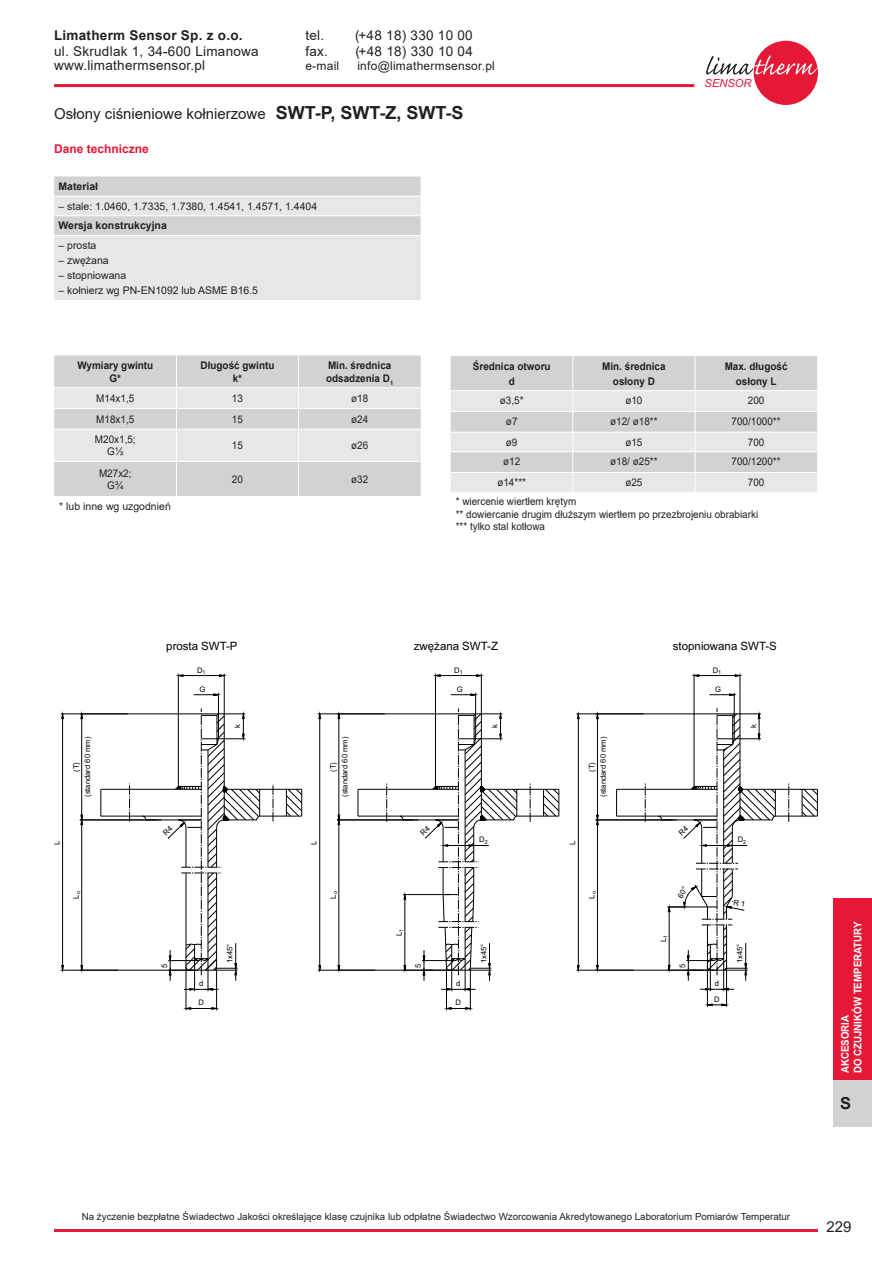
<style>
.page{position:relative;width:872px;height:1263px;background:#fff}
.page>*{position:absolute;margin:0;border:0;box-sizing:border-box;transform-origin:0 0}
.t1{font:700 16.5px "Arial";color:#231f20}
.t2{font:15px "Arial";color:#231f20}
.t3{font:13.5px/14.4px "Arial";letter-spacing:.02em;color:#231f20}
.t4{font:700 13.5px "Arial";letter-spacing:.02em;color:#231f20}
.t5{font:12px "Arial";letter-spacing:.02em;color:#231f20}
.t6{font:700 12px "Arial";color:#e51836}
.t7{font:11.55px "Arial";color:#000}
.t8{font:italic 11.1px "Arial";color:#e51836}
.t9{font:10.5px/12.6px "Arial";color:#231f20;text-align:center;scale:.94 1}
.t10{font:10.5px "Arial";color:#231f20}
.t11{font:700 10.5px/12.6px "Arial";color:#231f20;text-align:center;scale:.94 1}
.t12{font:700 10.5px/12.6px "Arial";color:#fff;scale:.93 1}
.t13{font:700 10.5px "Arial";color:#231f20}
.t14{font:9.75px "Arial";color:#231f20}
.t15{font:7.65px "Arial";color:#000}
.s1{font-weight:700;font-size:18px}
</style>
<div class="page">
<hr style="left:54px;top:1229px;width:764px;height:3px;background:#e51836">
<div style="left:833px;top:898px;width:39px;height:182px;background:#e51836"></div>
<div style="left:833px;top:1080px;width:39px;height:46px;background:#d1d2d4"></div>
<div style="left:753px;top:41px;width:65px;height:64px;background:#e51836;border-radius:50%"></div>
<svg style="left:706px;top:55px;width:111px;height:20px"></svg>
<hr style="left:54px;top:84px;width:640px;height:3px;background:#e51836">
<svg style="left:54px;top:176px;width:366px;height:124px;background:#dfe0e2"></svg>
<hr style="left:54px;top:196px;width:366px;height:1px;background:#fff">
<hr style="left:54px;top:215px;width:366px;height:1px;background:#fff">
<hr style="left:54px;top:235px;width:366px;height:1px;background:#fff">
<div style="left:54px;top:355px;width:367px;height:141px;background:#d1d2d4"></div>
<hr style="left:176px;top:355px;width:1px;height:32px;background:#fff">
<hr style="left:298px;top:355px;width:1px;height:32px;background:#fff">
<hr style="left:54px;top:387px;width:122px;height:1px;background:#fff">
<hr style="left:176px;top:387px;width:122px;height:1px;background:#fff">
<hr style="left:298px;top:387px;width:123px;height:1px;background:#fff">
<svg style="left:54px;top:388px;width:367px;height:73px;background:#e0e1e3"></svg>
<hr style="left:54px;top:429px;width:122px;height:1px;background:#fff">
<hr style="left:176px;top:429px;width:122px;height:1px;background:#fff">
<hr style="left:176px;top:430px;width:1px;height:31px;background:#fff">
<hr style="left:298px;top:429px;width:123px;height:1px;background:#fff">
<hr style="left:298px;top:430px;width:1px;height:31px;background:#fff">
<hr style="left:54px;top:461px;width:122px;height:1px;background:#fff">
<hr style="left:176px;top:461px;width:122px;height:1px;background:#fff">
<hr style="left:176px;top:462px;width:1px;height:34px;background:#fff">
<hr style="left:298px;top:461px;width:123px;height:1px;background:#fff">
<hr style="left:298px;top:462px;width:1px;height:34px;background:#fff">
<svg style="left:727px;top:988px;width:7px;height:2px"></svg>
<hr style="left:178px;top:674px;width:1px;height:40px;background:#000">
<hr style="left:224px;top:674px;width:1px;height:40px;background:#000">
<svg style="left:178px;top:674px;width:47px;height:3px"></svg>
<hr style="left:694px;top:674px;width:1px;height:40px;background:#000">
<hr style="left:739px;top:674px;width:1px;height:40px;background:#000">
<svg style="left:693px;top:674px;width:47px;height:3px"></svg>
<hr style="left:435px;top:674px;width:1px;height:40px;background:#000">
<hr style="left:481px;top:674px;width:1px;height:40px;background:#000">
<svg style="left:436px;top:674px;width:46px;height:3px"></svg>
<hr style="left:80px;top:820px;width:81px;height:1px;background:#000">
<svg style="left:80px;top:713px;width:3px;height:257px"></svg>
<hr style="left:61px;top:714px;width:67px;height:1px;background:#000">
<hr style="left:61px;top:970px;width:57px;height:1px;background:#000">
<svg style="left:61px;top:713px;width:3px;height:257px"></svg>
<svg style="left:559px;top:713px;width:168px;height:294px"></svg>
<svg style="left:707px;top:1004px;width:20px;height:2px"></svg>
<svg style="left:450px;top:356px;width:367px;height:136px;background:#dbdcde"></svg>
<svg style="left:100px;top:693px;width:459px;height:317px"></svg>
<svg style="left:616px;top:693px;width:202px;height:288px"></svg>
<p class="t4" style="left:54px;top:26px;width:190px">Limatherm Sensor Sp. z o.o.</p>
<p class="t3" style="left:54px;top:44px;width:206px">ul. Skrudlak 1, 34-600 Limanowa www.limathermsensor.pl</p>
<p class="t3" style="left:305px;top:28px;width:20px">tel.</p>
<p class="t3" style="left:355px;top:28px;width:119px">(+48 18) 330 10 00</p>
<p class="t3" style="left:305px;top:44px;width:24px">fax.</p>
<p class="t3" style="left:355px;top:44px;width:119px">(+48 18) 330 10 04</p>
<p class="t5" style="left:305px;top:58px;width:35px">e-mail</p>
<p class="t5" style="left:357px;top:58px;width:139px">info@limathermsensor.pl</p>
<h2 class="t2" style="left:54px;top:104px;width:411px">Osłony ciśnieniowe kołnierzowe <span class="s1">SWT-P, SWT-Z, SWT-S</span></h2>
<p class="t6" style="left:54px;top:140px;width:96px">Dane techniczne</p>
<p class="t13" style="left:58px;top:179px;width:41px">Materiał</p>
<p class="t10" style="left:58px;top:199px;width:260px">– stale: 1.0460, 1.7335, 1.7380, 1.4541, 1.4571, 1.4404</p>
<p class="t13" style="left:58px;top:218px;width:110px">Wersja konstrukcyjna</p>
<p class="t10" style="left:58px;top:238px;width:39px">– prosta</p>
<p class="t10" style="left:58px;top:253px;width:52px">– zwężana</p>
<p class="t10" style="left:58px;top:268px;width:69px">– stopniowana</p>
<p class="t10" style="left:58px;top:283px;width:201px">– kołnierz wg PN-EN1092 lub ASME B16.5</p>
<p class="t8" style="left:704px;top:76px;width:48px">SENSOR</p>
<p class="t11" style="left:77px;top:359px;width:82px">Wymiary gwintu<br>G*</p>
<p class="t11" style="left:201px;top:359px;width:80px">Długość gwintu k*</p>
<p class="t11" style="left:326px;top:359px;width:73px;text-align:left">Min. średnica odsadzenia D<sub>1</sub></p>
<p class="t9" style="left:96px;top:392px;width:42px">M14x1,5</p>
<p class="t9" style="left:232px;top:392px;width:13px">13</p>
<p class="t9" style="left:351px;top:392px;width:20px">ø18</p>
<p class="t9" style="left:96px;top:413px;width:42px">M18x1,5</p>
<p class="t9" style="left:232px;top:413px;width:13px">15</p>
<p class="t9" style="left:351px;top:413px;width:20px">ø24</p>
<p class="t9" style="left:95px;top:433px;width:45px">M20x1,5;<br>G½</p>
<p class="t9" style="left:232px;top:439px;width:13px">15</p>
<p class="t9" style="left:351px;top:439px;width:20px">ø26</p>
<p class="t9" style="left:99px;top:466px;width:36px">M27x2;<br>G¾</p>
<p class="t9" style="left:232px;top:473px;width:13px">20</p>
<p class="t9" style="left:351px;top:473px;width:20px">ø32</p>
<p class="t10" style="left:59px;top:499px;width:113px">* lub inne wg uzgodnień</p>
<p class="t11" style="left:473px;top:359px;width:84px;line-height:15px">Średnica otworu d</p>
<p class="t11" style="left:602px;top:359px;width:69px;line-height:15px">Min. średnica osłony D</p>
<p class="t11" style="left:724px;top:359px;width:68px;line-height:15px">Max. długość osłony L</p>
<p class="t9" style="left:500px;top:394px;width:27px">ø3,5*</p>
<p class="t9" style="left:625px;top:394px;width:20px">ø10</p>
<p class="t9" style="left:748px;top:394px;width:19px">200</p>
<p class="t9" style="left:506px;top:415px;width:14px">ø7</p>
<p class="t9" style="left:610px;top:415px;width:52px">ø12/ ø18**</p>
<p class="t9" style="left:731px;top:415px;width:54px">700/1000**</p>
<p class="t9" style="left:506px;top:436px;width:14px">ø9</p>
<p class="t9" style="left:625px;top:436px;width:20px">ø15</p>
<p class="t9" style="left:748px;top:436px;width:19px">700</p>
<p class="t9" style="left:503px;top:455px;width:20px">ø12</p>
<p class="t9" style="left:610px;top:455px;width:52px">ø18/ ø25**</p>
<p class="t9" style="left:731px;top:455px;width:54px">700/1200**</p>
<p class="t9" style="left:497px;top:476px;width:32px">ø14***</p>
<p class="t9" style="left:625px;top:476px;width:20px">ø25</p>
<p class="t9" style="left:748px;top:476px;width:19px">700</p>
<p class="t9" style="left:456px;top:495px;width:323px;text-align:left">* wiercenie wiertłem krętym<br>** dowiercanie drugim dłuższym wiertłem po przezbrojeniu obrabiarki *** tylko stal kotłowa</p>
<p class="t7" style="left:166px;top:642px;width:73px">prosta SWT-P</p>
<p class="t7" style="left:414px;top:641px;width:86px">zwężana SWT-Z</p>
<p class="t7" style="left:673px;top:642px;width:105px">stopniowana SWT-S</p>
<p class="t15" style="left:197px;top:667px;width:10px">D<sub>1</sub></p>
<p class="t15" style="left:454px;top:667px;width:10px">D<sub>1</sub></p>
<p class="t15" style="left:712px;top:667px;width:10px">D<sub>1</sub></p>
<p class="t15" style="left:199px;top:686px;width:7px">G</p>
<p class="t15" style="left:456px;top:686px;width:7px">G</p>
<p class="t15" style="left:715px;top:686px;width:7px">G</p>
<p class="t15" style="left:235px;top:728px;width:5px;rotate:-90deg">k</p>
<p class="t15" style="left:492px;top:728px;width:5px;rotate:-90deg">k</p>
<p class="t15" style="left:750px;top:728px;width:5px;rotate:-90deg">k</p>
<p class="t15" style="left:85px;top:797px;width:62px;rotate:-90deg">(standard 60 mm)</p>
<p class="t15" style="left:600px;top:797px;width:62px;rotate:-90deg">(standard 60 mm)</p>
<p class="t15" style="left:342px;top:797px;width:62px;rotate:-90deg">(standard 60 mm)</p>
<p class="t15" style="left:73px;top:772px;width:11px;rotate:-90deg">(T)</p>
<p class="t15" style="left:330px;top:772px;width:11px;rotate:-90deg">(T)</p>
<p class="t15" style="left:589px;top:772px;width:11px;rotate:-90deg">(T)</p>
<p class="t15" style="left:479px;top:837px;width:10px">D<sub>2</sub></p>
<p class="t15" style="left:737px;top:837px;width:10px">D<sub>2</sub></p>
<p class="t15" style="left:54px;top:845px;width:6px;rotate:-90deg">L</p>
<p class="t15" style="left:311px;top:845px;width:6px;rotate:-90deg">L</p>
<p class="t15" style="left:569px;top:845px;width:6px;rotate:-90deg">L</p>
<p class="t15" style="left:73px;top:899px;width:9px;rotate:-90deg">L<sub>o</sub></p>
<p class="t15" style="left:589px;top:899px;width:9px;rotate:-90deg">L<sub>o</sub></p>
<p class="t15" style="left:330px;top:899px;width:9px;rotate:-90deg">L<sub>o</sub></p>
<p class="t15" style="left:396px;top:936px;width:9px;rotate:-90deg">L<sub>1</sub></p>
<p class="t15" style="left:660px;top:942px;width:9px;rotate:-90deg">L<sub>1</sub></p>
<p class="t15" style="left:227px;top:963px;width:21px;rotate:-90deg">1x45°</p>
<p class="t15" style="left:481px;top:963px;width:21px;rotate:-90deg">1x45°</p>
<p class="t15" style="left:737px;top:963px;width:21px;rotate:-90deg">1x45°</p>
<p class="t15" style="left:455px;top:1000px;width:7px">D</p>
<p class="t15" style="left:161px;top:967px;width:6px;rotate:-90deg">5</p>
<p class="t15" style="left:415px;top:967px;width:6px;rotate:-90deg">5</p>
<p class="t15" style="left:679px;top:967px;width:6px;rotate:-90deg">5</p>
<p class="t15" style="left:199px;top:981px;width:6px">d</p>
<p class="t15" style="left:456px;top:981px;width:6px">d</p>
<p class="t15" style="left:715px;top:980px;width:6px">d</p>
<p class="t15" style="left:714px;top:996px;width:7px">D</p>
<p class="t15" style="left:198px;top:1000px;width:7px">D</p>
<p class="t12" style="left:839px;top:1073px;width:165px;rotate:-90deg">AKCESORIA<br>DO CZUJNIKÓW TEMPERATURY</p>
<h1 class="t1" style="left:840px;top:1091px;width:13px">S</h1>
<p class="t14" style="left:82px;top:1210px;width:710px">Na życzenie bezpłatne Świadectwo Jakości określające klasę czujnika lub odpłatne Świadectwo Wzorcowania Akredytowanego Laboratorium Pomiarów Temperatur</p>
<h2 class="t2" style="left:826px;top:1216px;width:27px">229</h2>
</div>
